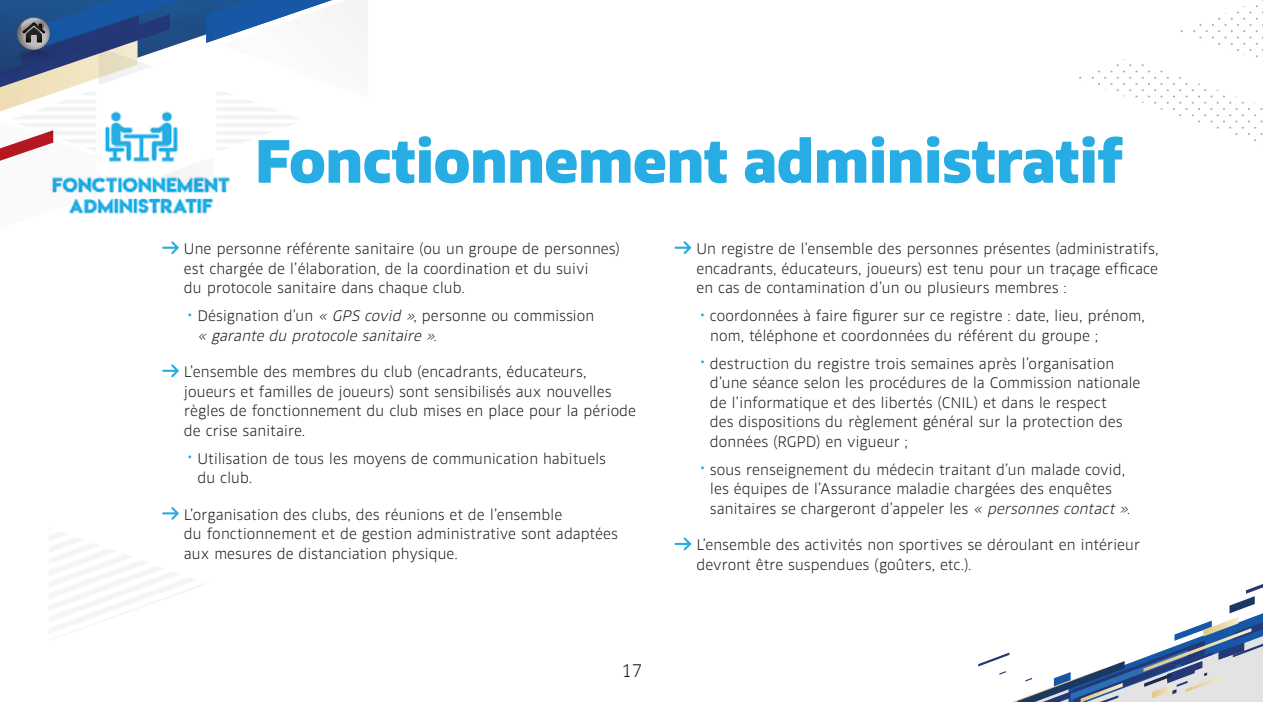
<style>
.page{position:relative;width:1263px;height:702px;background:#fff}
.page>*{position:absolute;margin:0;border:0;box-sizing:border-box;transform-origin:0 0}
.t1{font:60px "FFF Equipe Black";letter-spacing:-.01em;color:#27ade4}
.t2{font:18px "FFF Equipe Light";color:#1d1d1b}
.t3{font:15px/19.5px "FFF Equipe Light";letter-spacing:-.01em;color:#1d1d1b}
.t4{font:italic 15px/19.5px "FFF Equipe Light";color:#1d1d1b}
.s1{font-style:normal;color:#27ade4}
.s2{font-style:normal}
.s3{color:#27ade4}
.s4{font-style:italic}
</style>
<div class="page">
<svg style="left:978px;top:584px;width:285px;height:118px"></svg>
<svg style="left:49px;top:528px;width:157px;height:110px"></svg>
<svg style="left:1079px;top:0;width:184px;height:142px"></svg>
<svg style="left:0;top:0;width:368px;height:254px"></svg>
<svg style="left:162px;top:364px;width:17px;height:14px"></svg>
<svg style="left:162px;top:507px;width:17px;height:13px"></svg>
<svg style="left:674px;top:241px;width:18px;height:13px"></svg>
<svg style="left:674px;top:537px;width:18px;height:14px"></svg>
<h1 class="t1" style="left:255px;top:124px;width:869px">Fonctionnement administratif</h1>
<p class="t3" style="left:184px;top:239px;width:437px">Une personne référente sanitaire (ou un groupe de personnes) est chargée de l’élaboration, de la coordination et du suivi<br>du protocole sanitaire dans chaque club.</p>
<p class="t4" style="left:197px;top:306px;width:398px;text-indent:-10px"><span class="s1">•</span> <span class="s2">Désignation d’un</span> « GPS covid »<span class="s2">, personne ou commission </span>« garante du protocole sanitaire »<span class="s2">.</span></p>
<p class="t3" style="left:184px;top:362px;width:454px">L’ensemble des membres du club (encadrants, éducateurs, joueurs et familles de joueurs) sont sensibilisés aux nouvelles règles de fonctionnement du club mises en place pour la période de crise sanitaire.</p>
<p class="t3" style="left:197px;top:448px;width:410px;text-indent:-10px"><span class="s3">•</span> Utilisation de tous les moyens de communication habituels du club.</p>
<p class="t3" style="left:184px;top:504px;width:436px">L’organisation des clubs, des réunions et de l’ensemble<br>du fonctionnement et de gestion administrative sont adaptées aux mesures de distanciation physique.</p>
<p class="t2" style="left:621px;top:660px;width:23px">17</p>
<p class="t3" style="left:696px;top:239px;width:464px;text-align:justify">Un registre de l’ensemble des personnes présentes (administratifs, encadrants, éducateurs, joueurs) est tenu pour un traçage efficace en cas de contamination d’un ou plusieurs membres :</p>
<p class="t3" style="left:710px;top:306px;width:436px;text-indent:-10px"><span class="s3">•</span> coordonnées à faire figurer sur ce registre : date, lieu, prénom, nom, téléphone et coordonnées du référent du groupe ;</p>
<p class="t3" style="left:710px;top:353px;width:432px;text-indent:-10px"><span class="s3">•</span> destruction du registre trois semaines après l’organisation d’une séance selon les procédures de la Commission nationale de l’informatique et des libertés (CNIL) et dans le respect<br>des dispositions du règlement général sur la protection des données (RGPD) en vigueur ;</p>
<p class="t3" style="left:710px;top:459px;width:423px;text-indent:-10px"><span class="s3">•</span> sous renseignement du médecin traitant d’un malade covid, les équipes de l’Assurance maladie chargées des enquêtes sanitaires se chargeront d’appeler les <span class="s4">« personnes contact »</span>.</p>
<p class="t3" style="left:696px;top:535px;width:445px">L’ensemble des activités non sportives se déroulant en intérieur devront être suspendues (goûters, etc.).</p>
</div>
